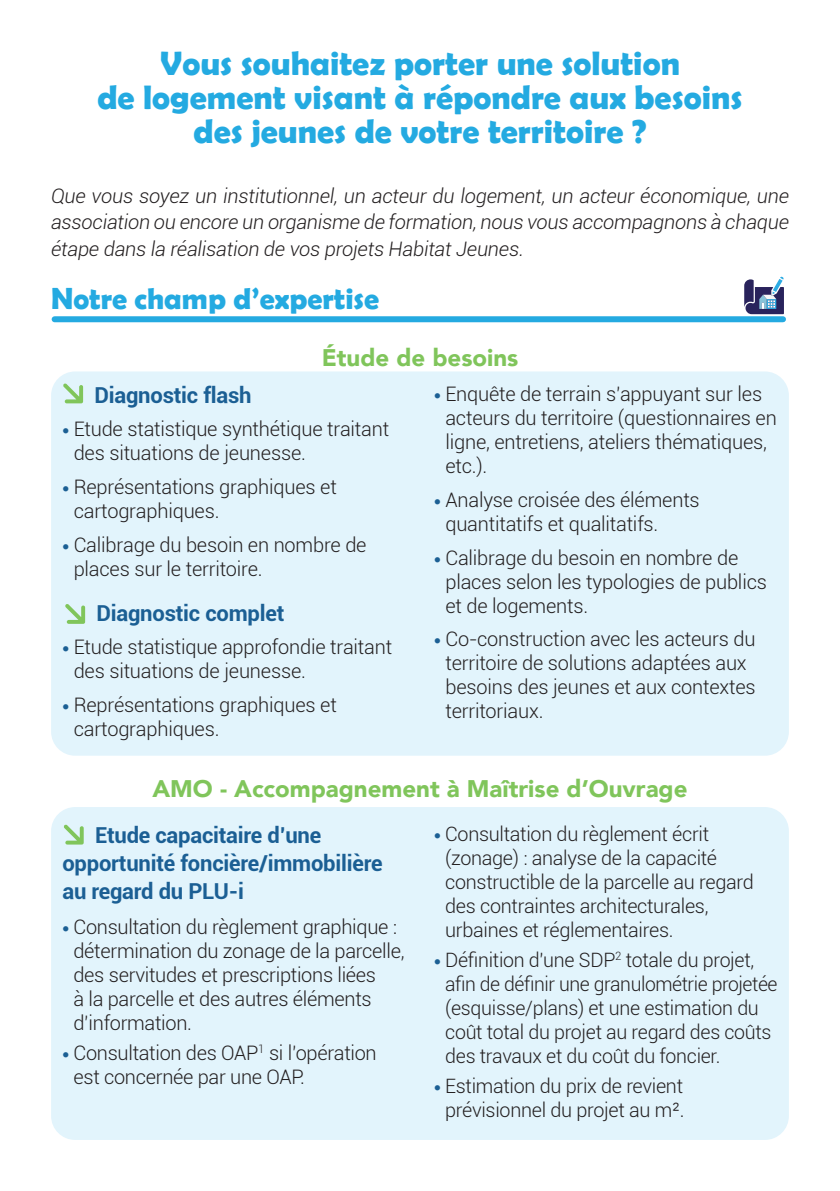
<style>
.page{position:relative;width:840px;height:1191px;background:#fff}
.page>*{position:absolute;margin:0;border:0;box-sizing:border-box;transform-origin:0 0}
.titre{font:700 34px/34px "Berlin Sans FB Demi";color:#24aae1;text-align:center}
.titre-2{font:700 30px "Berlin Sans FB Demi";color:#24aae1}
.texte_courant{font:900 24px "Avenir";color:#80c55b}
.soustitre{font:700 22px/28px "Roboto";letter-spacing:-.01em;color:#1b5f94}
.Style_de_paragraphe{font:300 20px/24px "Roboto";letter-spacing:-.01em;color:#231f20}
.texte_courant-2{font:italic 300 20px/26.2px "Roboto";letter-spacing:-.01em;color:#231f20;text-align:justify}
.Style_de_paragraphe-2{font:300 19.8px/24px "Roboto";letter-spacing:-.015em;color:#231f20}
.s1{font-family:"Myriad Pro";font-weight:700;color:#1b5f94}
.s2{font-family:"Myriad Pro";font-weight:700;font-size:20px;color:#1b5f94}
</style>
<div class="page">
<div style="left:51px;top:371px;width:737px;height:384px;background:#e2f4fc;border-radius:24px"></div>
<div style="left:51px;top:807px;width:737px;height:333px;background:#e2f4fc;border-radius:24px"></div>
<svg style="left:63px;top:383px;width:20px;height:20px"></svg>
<svg style="left:65px;top:604px;width:20px;height:20px"></svg>
<svg style="left:64px;top:824px;width:20px;height:20px"></svg>
<svg style="left:744px;top:277px;width:39px;height:37px"></svg>
<div style="left:55px;top:316px;width:727px;height:6px;background:#24aae1"></div>
<p class="titre" style="left:97px;top:46px;width:646px">Vous souhaitez porter une solution<br>de logement visant à répondre aux besoins des jeunes de votre territoire ?</p>
<p class="texte_courant-2" style="left:51px;top:183px;width:739px">Que vous soyez un institutionnel, un acteur du logement, un acteur économique, une association ou encore un organisme de formation, nous vous accompagnons à chaque étape dans la réalisation de vos projets Habitat Jeunes.</p>
<p class="titre-2" style="left:51px;top:281px;width:329px">Notre champ d’expertise</p>
<p class="texte_courant" style="left:321px;top:337px;width:198px">Étude de besoins</p>
<p class="soustitre" style="left:94px;top:380px;width:159px">Diagnostic flash</p>
<p class="Style_de_paragraphe" style="left:74px;top:416px;width:317px;text-indent:-11px"><span class="s1">•</span> Etude statistique synthétique traitant des situations de jeunesse.</p>
<p class="Style_de_paragraphe" style="left:74px;top:474px;width:264px;text-indent:-11px"><span class="s1">•</span> Représentations graphiques et cartographiques.</p>
<p class="Style_de_paragraphe" style="left:74px;top:532px;width:294px;text-indent:-11px"><span class="s1">•</span> Calibrage du besoin en nombre de places sur le territoire.</p>
<p class="soustitre" style="left:96px;top:598px;width:189px">Diagnostic complet</p>
<p class="Style_de_paragraphe" style="left:74px;top:634px;width:320px;text-indent:-11px"><span class="s1">•</span> Etude statistique approfondie traitant des situations de jeunesse.</p>
<p class="Style_de_paragraphe" style="left:74px;top:692px;width:264px;text-indent:-11px"><span class="s1">•</span> Représentations graphiques et cartographiques.</p>
<p class="Style_de_paragraphe" style="left:445px;top:381px;width:333px;text-indent:-11px"><span class="s1">•</span> Enquête de terrain s’appuyant sur les acteurs du territoire (questionnaires en ligne, entretiens, ateliers thématiques, etc.).</p>
<p class="Style_de_paragraphe" style="left:445px;top:487px;width:256px;text-indent:-11px"><span class="s1">•</span> Analyse croisée des éléments quantitatifs et qualitatifs.</p>
<p class="Style_de_paragraphe" style="left:445px;top:545px;width:323px;text-indent:-11px"><span class="s1">•</span> Calibrage du besoin en nombre de places selon les typologies de publics et de logements.</p>
<p class="Style_de_paragraphe" style="left:445px;top:626px;width:311px;text-indent:-11px"><span class="s1">•</span> Co-construction avec les acteurs du territoire de solutions adaptées aux besoins des jeunes et aux contextes territoriaux.</p>
<p class="texte_courant" style="left:152px;top:768px;width:536px">AMO - Accompagnement à Maîtrise d’Ouvrage</p>
<p class="soustitre" style="left:62px;top:820px;width:321px;text-indent:33px">Etude capacitaire d’une opportunité foncière/immobilière au regard du PLU-i</p>
<p class="Style_de_paragraphe" style="left:73px;top:914px;width:332px;text-indent:-11px"><span class="s1">•</span> Consultation du règlement graphique : détermination du zonage de la parcelle, des servitudes et prescriptions liées<br>à la parcelle et des autres éléments d’information.</p>
<p class="Style_de_paragraphe" style="left:73px;top:1040px;width:304px;text-indent:-11px"><span class="s1">•</span> Consultation des OAP<sup>1</sup> si l’opération est concernée par une OAP.</p>
<p class="Style_de_paragraphe-2" style="left:445px;top:821px;width:310px;text-indent:-11px"><span class="s2">•</span> Consultation du règlement écrit (zonage) : analyse de la capacité constructible de la parcelle au regard des contraintes architecturales, urbaines et réglementaires.</p>
<p class="Style_de_paragraphe-2" style="left:445px;top:947px;width:334px;text-indent:-11px"><span class="s2">•</span> Définition d'une SDP<sup>2</sup> totale du projet, afin de définir une granulométrie projetée (esquisse/plans) et une estimation du coût total du projet au regard des coûts des travaux et du coût du foncier.</p>
<p class="Style_de_paragraphe-2" style="left:434px;top:1072px;width:252px;text-align:center"><span class="s2">•</span> Estimation du prix de revient prévisionnel du projet au m².</p>
</div>
